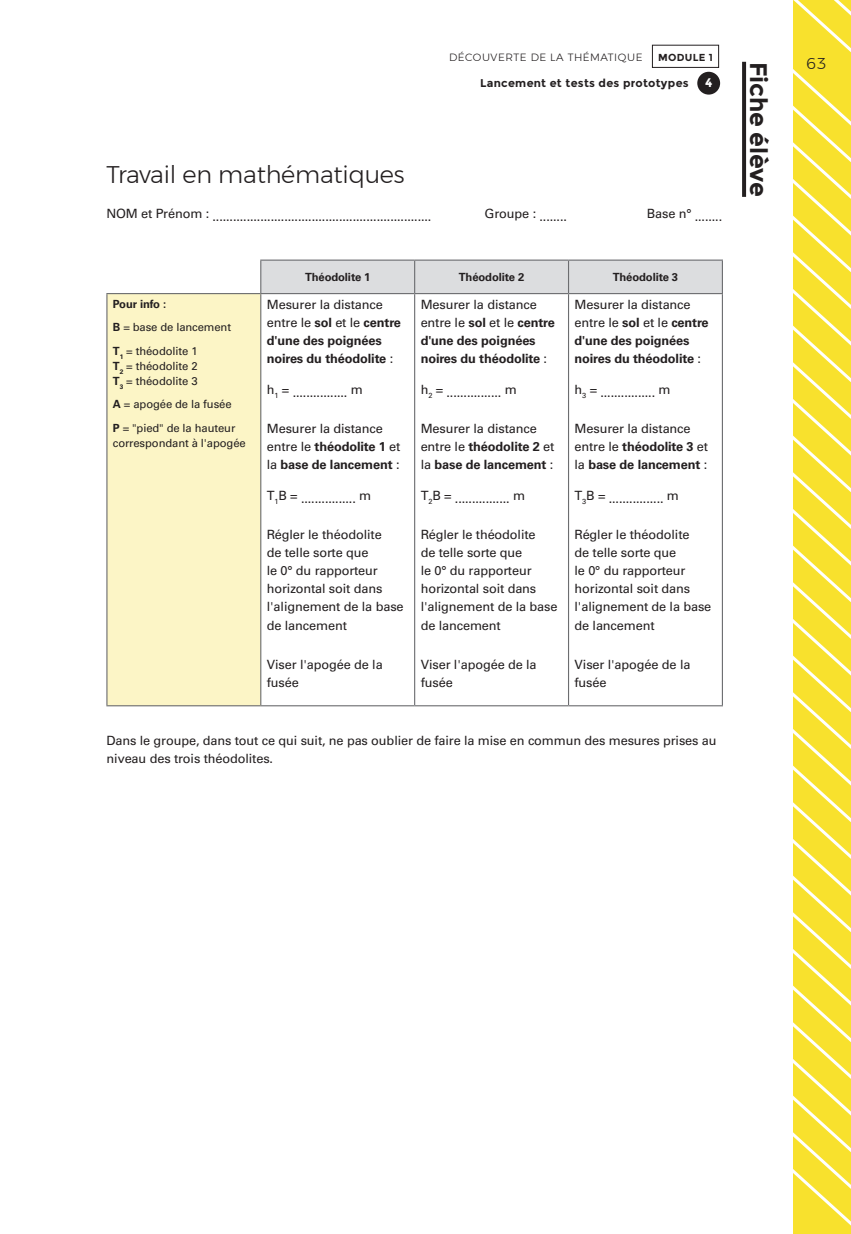
<style>
.page{position:relative;width:851px;height:1234px;background:#fff}
.page>*{position:absolute;margin:0;border:0;box-sizing:border-box;transform-origin:0 0}
.t1{font:300 24px "Montserrat";letter-spacing:-.01em;color:#231f20}
.t2{font:700 24px "Montserrat";letter-spacing:-.01em;color:#231f20}
.t3{font:300 15.6px "Montserrat";color:#231f20}
.t4{font:12.75px/18px "Univers LT Std";letter-spacing:-.01em;color:#231f20}
.t5{font:700 12.75px/18px "Univers LT Std";letter-spacing:-.01em;color:#231f20}
.t6{font:700 12.45px "Montserrat";color:#fff}
.t7{font:11.25px/23.5px "Univers LT Std";letter-spacing:-.01em;color:#231f20}
.t8{font:700 11.25px "Univers LT Std";letter-spacing:-.01em;color:#231f20}
.t9{font:700 11.25px "Montserrat";letter-spacing:.025em;color:#231f20}
.t10{font:300 10.5px "Montserrat";letter-spacing:.05em;color:#231f20}
.t11{font:700 10.2px "Montserrat";color:#231f20}
.s1{font-weight:700}
.s2{font-weight:400}
</style>
<div class="page">
<svg style="left:742px;top:62px;width:4px;height:135px"></svg>
<svg style="left:793px;top:0;width:57px;height:1233px;background:#f8e443"></svg>
<div style="left:652px;top:45px;width:67px;height:23px;border:1px solid #231f20"></div>
<div style="left:697px;top:72px;width:23px;height:23px;background:#231f20;border-radius:50%"></div>
<div style="left:261px;top:260px;width:460px;height:33px;background:#dcdddf"></div>
<div style="left:107px;top:293px;width:154px;height:412px;background:#fcf5c6"></div>
<hr style="left:414px;top:260px;width:1px;height:33px;background:#6c6d70">
<hr style="left:568px;top:260px;width:1px;height:33px;background:#6c6d70">
<hr style="left:260px;top:259px;width:154px;height:1px;background:#6c6d70">
<hr style="left:260px;top:260px;width:1px;height:33px;background:#6c6d70">
<hr style="left:414px;top:259px;width:154px;height:1px;background:#6c6d70">
<hr style="left:568px;top:259px;width:154px;height:1px;background:#6c6d70">
<hr style="left:721px;top:260px;width:1px;height:33px;background:#6c6d70">
<hr style="left:106px;top:293px;width:155px;height:1px;background:#6c6d70">
<hr style="left:106px;top:294px;width:1px;height:411px;background:#6c6d70">
<hr style="left:106px;top:705px;width:155px;height:1px;background:#6c6d70">
<hr style="left:414px;top:293px;width:154px;height:1px;background:#6c6d70">
<hr style="left:414px;top:705px;width:154px;height:1px;background:#6c6d70">
<hr style="left:261px;top:293px;width:153px;height:1px;background:#6c6d70">
<hr style="left:260px;top:294px;width:1px;height:411px;background:#6c6d70">
<hr style="left:414px;top:294px;width:1px;height:411px;background:#6c6d70">
<hr style="left:261px;top:705px;width:153px;height:1px;background:#6c6d70">
<hr style="left:568px;top:293px;width:154px;height:1px;background:#6c6d70">
<hr style="left:568px;top:294px;width:1px;height:411px;background:#6c6d70">
<hr style="left:721px;top:294px;width:1px;height:411px;background:#6c6d70">
<hr style="left:568px;top:705px;width:154px;height:1px;background:#6c6d70">
<p class="t10" style="left:449px;top:49px;width:18px">Déco</p>
<p class="t10" style="left:482px;top:49px;width:24px">uverte</p>
<p class="t10" style="left:530px;top:49px;width:60px">de la thémati</p>
<p class="t10" style="left:617px;top:49px;width:24px">que</p>
<p class="t11" style="left:658px;top:52px;width:19px">Module</p>
<p class="t11" style="left:708px;top:52px;width:6px">1</p>
<p class="t9" style="left:480px;top:76px;width:210px">Lancement et tests des prototypes</p>
<p class="t6" style="left:705px;top:75px;width:9px">4</p>
<h1 class="t1" style="left:106px;top:157px;width:300px">Travail en mathématiques</h1>
<p class="t4" style="left:106px;top:207px;width:326px">NOM et Prénom : ................................................................</p>
<p class="t4" style="left:484px;top:207px;width:84px">Groupe : ........</p>
<p class="t4" style="left:646px;top:207px;width:77px">Base n° ........</p>
<p class="t7" style="left:113px;top:292px;width:120px"><span class="s1">Pour info :<br>B</span> = base de lancement<br><span class="s1">T</span><sub>1</sub> = théodolite 1</p>
<p class="t7" style="left:113px;top:358px;width:86px;line-height:15px"><span class="s1">T</span><sub>2</sub> = théodolite 2<br><span class="s1">T</span><sub>3</sub> = théodolite 3</p>
<p class="t7" style="left:113px;top:392px;width:124px"><span class="s1">A</span> = apogée de la fusée<br><span class="s1">P</span> = "pied" de la hauteur</p>
<p class="t7" style="left:113px;top:431px;width:134px">correspondant à l'apogée</p>
<p class="t8" style="left:305px;top:270px;width:67px">Théodolite 1</p>
<p class="t8" style="left:459px;top:270px;width:67px">Théodolite 2</p>
<p class="t8" style="left:612px;top:270px;width:67px">Théodolite 3</p>
<p class="t5" style="left:267px;top:296px;width:136px"><span class="s2">Mesurer la distance entre le</span> sol <span class="s2">et le</span> centre d'une des poignées noires du théodolite <span class="s2">:</span></p>
<p class="t4" style="left:267px;top:383px;width:97px">h<sub>1</sub> = ................ m</p>
<p class="t4" style="left:267px;top:420px;width:135px">Mesurer la distance entre le <span class="s1">théodolite 1</span> et la <span class="s1">base de lancement</span> :</p>
<p class="t4" style="left:267px;top:489px;width:106px">T<sub>1</sub>B = ................ m</p>
<p class="t4" style="left:267px;top:526px;width:138px">Régler le théodolite<br>de telle sorte que<br>le 0° du rapporteur horizontal soit dans l'alignement de la base de lancement</p>
<p class="t4" style="left:267px;top:655px;width:117px">Viser l'apogée de la fusée</p>
<p class="t5" style="left:420px;top:296px;width:136px"><span class="s2">Mesurer la distance entre le</span> sol <span class="s2">et le</span> centre d'une des poignées noires du théodolite <span class="s2">:</span></p>
<p class="t4" style="left:420px;top:383px;width:97px">h<sub>2</sub> = ................ m</p>
<p class="t4" style="left:420px;top:420px;width:135px">Mesurer la distance entre le <span class="s1">théodolite 2</span> et la <span class="s1">base de lancement</span> :</p>
<p class="t4" style="left:420px;top:489px;width:106px">T<sub>2</sub>B = ................ m</p>
<p class="t4" style="left:420px;top:526px;width:138px">Régler le théodolite<br>de telle sorte que<br>le 0° du rapporteur horizontal soit dans l'alignement de la base de lancement</p>
<p class="t4" style="left:420px;top:655px;width:117px">Viser l'apogée de la fusée</p>
<p class="t5" style="left:574px;top:296px;width:136px"><span class="s2">Mesurer la distance entre le</span> sol <span class="s2">et le</span> centre d'une des poignées noires du théodolite <span class="s2">:</span></p>
<p class="t4" style="left:574px;top:383px;width:97px">h<sub>3</sub> = ................ m</p>
<p class="t4" style="left:574px;top:420px;width:135px">Mesurer la distance entre le <span class="s1">théodolite 3</span> et la <span class="s1">base de lancement</span> :</p>
<p class="t4" style="left:574px;top:489px;width:106px">T<sub>3</sub>B = ................ m</p>
<p class="t4" style="left:574px;top:526px;width:138px">Régler le théodolite<br>de telle sorte que<br>le 0° du rapporteur horizontal soit dans l'alignement de la base de lancement</p>
<p class="t4" style="left:574px;top:655px;width:117px">Viser l'apogée de la fusée</p>
<p class="t4" style="left:106px;top:731px;width:611px">Dans le groupe, dans tout ce qui suit, ne pas oublier de faire la mise en commun des mesures prises au niveau des trois théodolites.</p>
<h1 class="t2" style="left:772px;top:62px;width:136px;rotate:90deg">Fiche élève</h1>
<p class="t3" style="left:806px;top:52px;width:21px">63</p>
</div>
